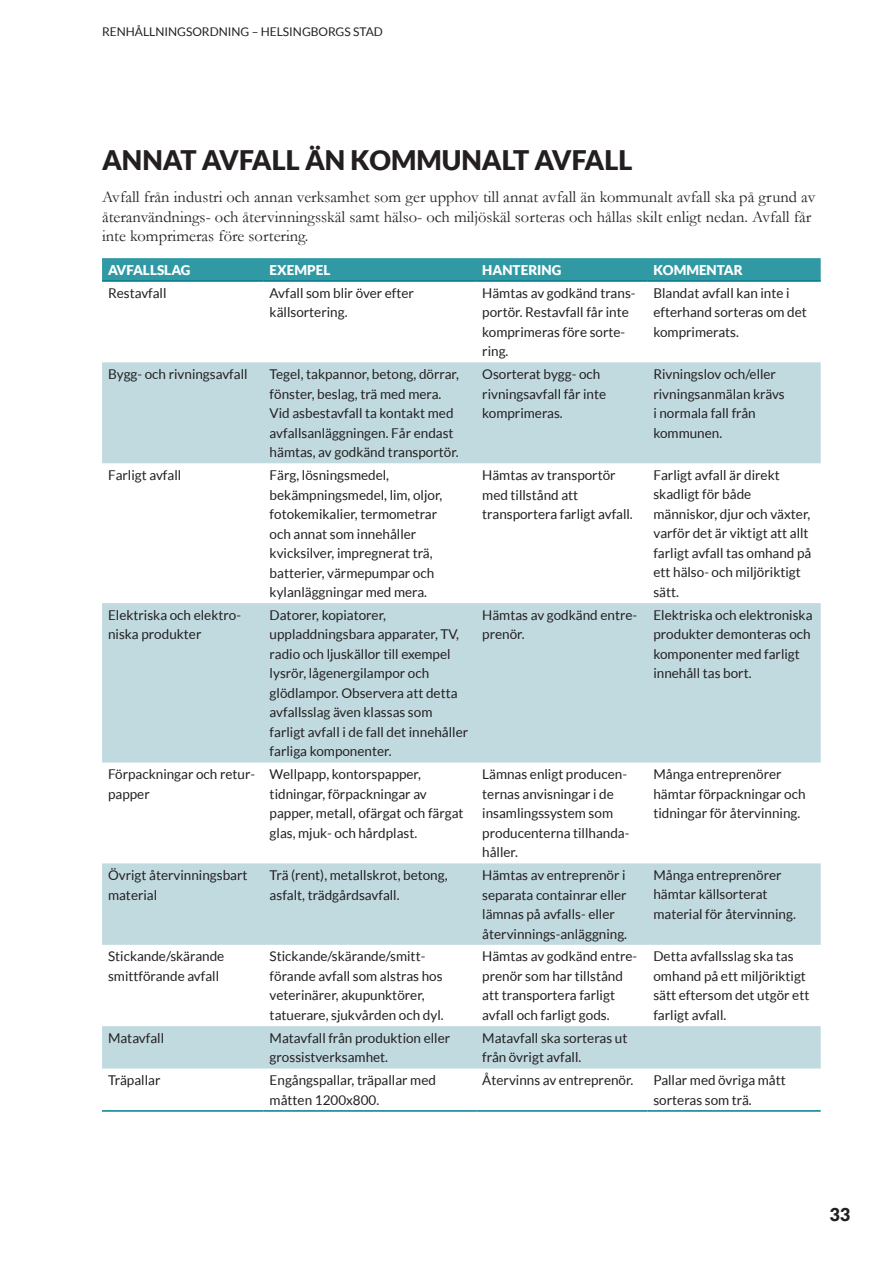
<style>
.page{position:relative;width:893px;height:1263px;background:#fff}
.page>*{position:absolute;margin:0;border:0;box-sizing:border-box;transform-origin:0 0}
.t1{font:900 27px "Lato";color:#231f20}
.t2{font:900 18px "Lato";color:#231f20}
.t3{font:16.5px/19.5px "Garamond";color:#231f20}
.t4{font:13.5px/19.5px "Lato";color:#231f20}
.t5{font:900 13.5px "Lato";color:#fff}
.t6{font:12px "Lato";color:#231f20}
</style>
<div class="page">
<div style="left:102px;top:258px;width:719px;height:22px;background:#3099a4"></div>
<svg style="left:102px;top:362px;width:719px;height:706px;fill:#c0dae0"></svg>
<hr style="left:102px;top:280px;width:162px;height:2px;background:#007c89">
<hr style="left:264px;top:280px;width:212px;height:2px;background:#007c89">
<hr style="left:476px;top:280px;width:171px;height:2px;background:#007c89">
<hr style="left:647px;top:280px;width:174px;height:2px;background:#007c89">
<hr style="left:102px;top:1110px;width:162px;height:2px;background:#007c89">
<hr style="left:264px;top:1110px;width:212px;height:2px;background:#007c89">
<hr style="left:476px;top:1110px;width:171px;height:2px;background:#007c89">
<hr style="left:647px;top:1110px;width:174px;height:2px;background:#007c89">
<p class="t6" style="left:102px;top:25px;width:282px">RENHÅLLNINGSORDNING – HELSINGBORGS STAD</p>
<h1 class="t1" style="left:102px;top:144px;width:532px">ANNAT AVFALL ÄN KOMMUNALT AVFALL</h1>
<p class="t3" style="left:102px;top:187px;width:715px">Avfall från industri och annan verksamhet som ger upphov till annat avfall än kommunalt avfall ska på grund av återanvändnings- och återvinningsskäl samt hälso- och miljöskäl sorteras och hållas skilt enligt nedan. Avfall får inte komprimeras före sortering.</p>
<p class="t5" style="left:108px;top:262px;width:84px">AVFALLSLAG</p>
<p class="t5" style="left:270px;top:262px;width:62px">EXEMPEL</p>
<p class="t5" style="left:482px;top:262px;width:81px">HANTERING</p>
<p class="t5" style="left:653px;top:262px;width:91px">KOMMENTAR</p>
<p class="t4" style="left:108px;top:283px;width:60px">Restavfall</p>
<p class="t4" style="left:270px;top:283px;width:146px">Avfall som blir över efter källsortering.</p>
<p class="t4" style="left:482px;top:283px;width:155px">Hämtas av godkänd trans&shy;portör. Restavfall får inte komprimeras före sorte&shy;ring.</p>
<p class="t4" style="left:653px;top:283px;width:155px">Blandat avfall kan inte i efterhand sorteras om det komprimerats.</p>
<p class="t4" style="left:108px;top:364px;width:141px">Bygg- och rivningsavfall</p>
<p class="t4" style="left:270px;top:364px;width:191px">Tegel, takpannor, betong, dörrar, fönster, beslag, trä med mera.<br>Vid asbestavfall ta kontakt med avfallsanläggningen. Får endast hämtas, av godkänd transportör.</p>
<p class="t4" style="left:482px;top:364px;width:125px">Osorterat bygg- och rivningsavfall får inte komprimeras.</p>
<p class="t4" style="left:653px;top:364px;width:133px">Rivningslov och/eller rivningsanmälan krävs i normala fall från kommunen.</p>
<p class="t4" style="left:108px;top:465px;width:75px">Farligt avfall</p>
<p class="t4" style="left:270px;top:465px;width:174px">Färg, lösningsmedel, bekämpningsmedel, lim, oljor, fotokemikalier, termometrar och annat som innehåller kvicksilver, impregnerat trä, batterier, värmepumpar och kylanläggningar med mera.</p>
<p class="t4" style="left:482px;top:465px;width:152px">Hämtas av transportör med tillstånd att transportera farligt avfall.</p>
<p class="t4" style="left:653px;top:465px;width:159px">Farligt avfall är direkt skadligt för både människor, djur och växter, varför det är viktigt att allt farligt avfall tas omhand på ett hälso- och miljöriktigt sätt.</p>
<p class="t4" style="left:108px;top:605px;width:135px">Elektriska och elektro&shy;niska produkter</p>
<p class="t4" style="left:270px;top:605px;width:200px">Datorer, kopiatorer, uppladdningsbara apparater, TV, radio och ljuskällor till exempel lysrör, lågenergilampor och glödlampor. Observera att detta avfallsslag även klassas som farligt avfall i de fall det innehåller farliga komponenter.</p>
<p class="t4" style="left:482px;top:605px;width:156px">Hämtas av godkänd entre&shy;prenör.</p>
<p class="t4" style="left:653px;top:605px;width:161px">Elektriska och elektroniska produkter demonteras och komponenter med farligt innehåll tas bort.</p>
<p class="t4" style="left:108px;top:764px;width:149px">Förpackningar och retur&shy;papper</p>
<p class="t4" style="left:270px;top:764px;width:195px">Wellpapp, kontorspapper, tidningar, förpackningar av papper, metall, ofärgat och färgat glas, mjuk- och hårdplast.</p>
<p class="t4" style="left:482px;top:764px;width:149px">Lämnas enligt producen&shy;ternas anvisningar i de insamlingssystem som producenterna tillhanda&shy;håller.</p>
<p class="t4" style="left:653px;top:764px;width:154px">Många entreprenörer hämtar förpackningar och tidningar för återvinning.</p>
<p class="t4" style="left:108px;top:865px;width:141px">Övrigt återvinningsbart material</p>
<p class="t4" style="left:270px;top:865px;width:179px">Trä (rent), metallskrot, betong, asfalt, trädgårdsavfall.</p>
<p class="t4" style="left:482px;top:865px;width:146px">Hämtas av entreprenör i separata containrar eller lämnas på avfalls- eller återvinnings-anläggning.</p>
<p class="t4" style="left:653px;top:865px;width:144px">Många entreprenörer hämtar källsorterat material för återvinning.</p>
<p class="t4" style="left:108px;top:947px;width:118px">Stickande/skärande smittförande avfall</p>
<p class="t4" style="left:270px;top:947px;width:176px">Stickande/skärande/smitt&shy;förande avfall som alstras hos veterinärer, akupunktörer, tatuerare, sjukvården och dyl.</p>
<p class="t4" style="left:482px;top:946px;width:156px">Hämtas av godkänd entre&shy;prenör som har tillstånd att transportera farligt avfall och farligt gods.</p>
<p class="t4" style="left:653px;top:946px;width:158px">Detta avfallsslag ska tas omhand på ett miljöriktigt sätt eftersom det utgör ett farligt avfall.</p>
<p class="t4" style="left:108px;top:1028px;width:58px">Matavfall</p>
<p class="t4" style="left:270px;top:1028px;width:182px">Matavfall från produktion eller grossistverksamhet.</p>
<p class="t4" style="left:482px;top:1028px;width:147px">Matavfall ska sorteras ut från övrigt avfall.</p>
<p class="t4" style="left:108px;top:1070px;width:54px">Träpallar</p>
<p class="t4" style="left:270px;top:1070px;width:168px">Engångspallar, träpallar med måtten 1200x800.</p>
<p class="t4" style="left:482px;top:1070px;width:153px">Återvinns av entreprenör.</p>
<p class="t4" style="left:653px;top:1070px;width:134px">Pallar med övriga mått sorteras som trä.</p>
<h2 class="t2" style="left:829px;top:1204px;width:22px">33</h2>
</div>
